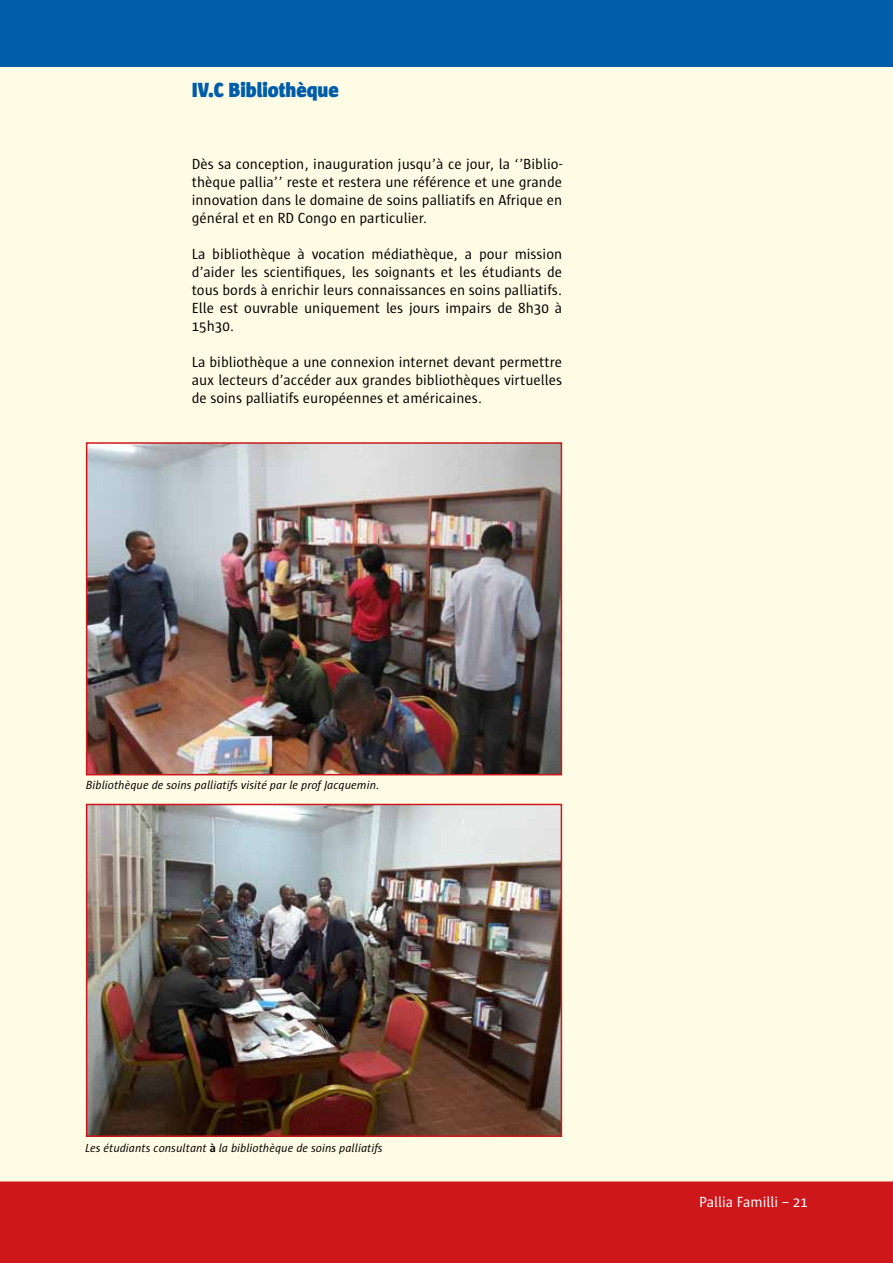
<style>
.page{position:relative;width:893px;height:1263px;background:#fff}
.page>*{position:absolute;margin:0;border:0;box-sizing:border-box;transform-origin:0 0}
.t1{font:900 21px "Sun";color:#005da9;scale:.93 1}
.t2{font:15px/18px "Sun";color:#000;text-align:justify}
.t3{font:15px "Sun";color:#fff}
.t4{font:italic 12px "Sun";color:#000}
.s1{font-weight:700;font-style:normal}
</style>
<div class="page">
<div style="left:0;top:27px;width:893px;height:1172px;background:#fffce5"></div>
<div style="left:0;top:0;width:893px;height:67px;background:#005da9"></div>
<div style="left:0;top:1182px;width:893px;height:81px;background:#cd171a"></div>
<img style="left:89px;top:807px;width:470px;height:327px">
<div style="left:86px;top:804px;width:476px;height:333px;border:2px solid #cd171a"></div>
<img style="left:89px;top:445px;width:470px;height:327px">
<div style="left:86px;top:442px;width:476px;height:333px;border:2px solid #cd171a"></div>
<h1 class="t1" style="left:192px;top:78px;width:160px">IV.C Bibliothèque</h1>
<p class="t2" style="left:192px;top:155px;width:372px">Dès sa conception, inauguration jusqu’à ce jour, la ‘’Biblio&shy;thèque pallia’’ reste et restera une référence et une grande innovation dans le domaine de soins palliatifs en Afrique en général et en RD Congo en particulier.</p>
<p class="t2" style="left:192px;top:245px;width:372px;text-align:left">La bibliothèque à vocation médiathèque, a pour mission d’aider les scientifiques, les soignants et les étudiants de tous bords à enrichir leurs connaissances en soins palliatifs.<br>Elle est ouvrable uniquement les jours impairs de 8h30 à 15h30.</p>
<p class="t2" style="left:192px;top:353px;width:372px">La bibliothèque a une connexion internet devant permettre aux lecteurs d’accéder aux grandes bibliothèques virtuelles de soins palliatifs européennes et américaines.</p>
<p class="t4" style="left:86px;top:779px;width:295px">Bibliothèque de soins palliatifs visité par le prof Jacquemin.</p>
<p class="t4" style="left:85px;top:1142px;width:299px">Les étudiants consultant <span class="s1">à</span> la bibliothèque de soins palliatifs</p>
<p class="t3" style="left:699px;top:1194px;width:110px">Pallia Familli – 21</p>
</div>
